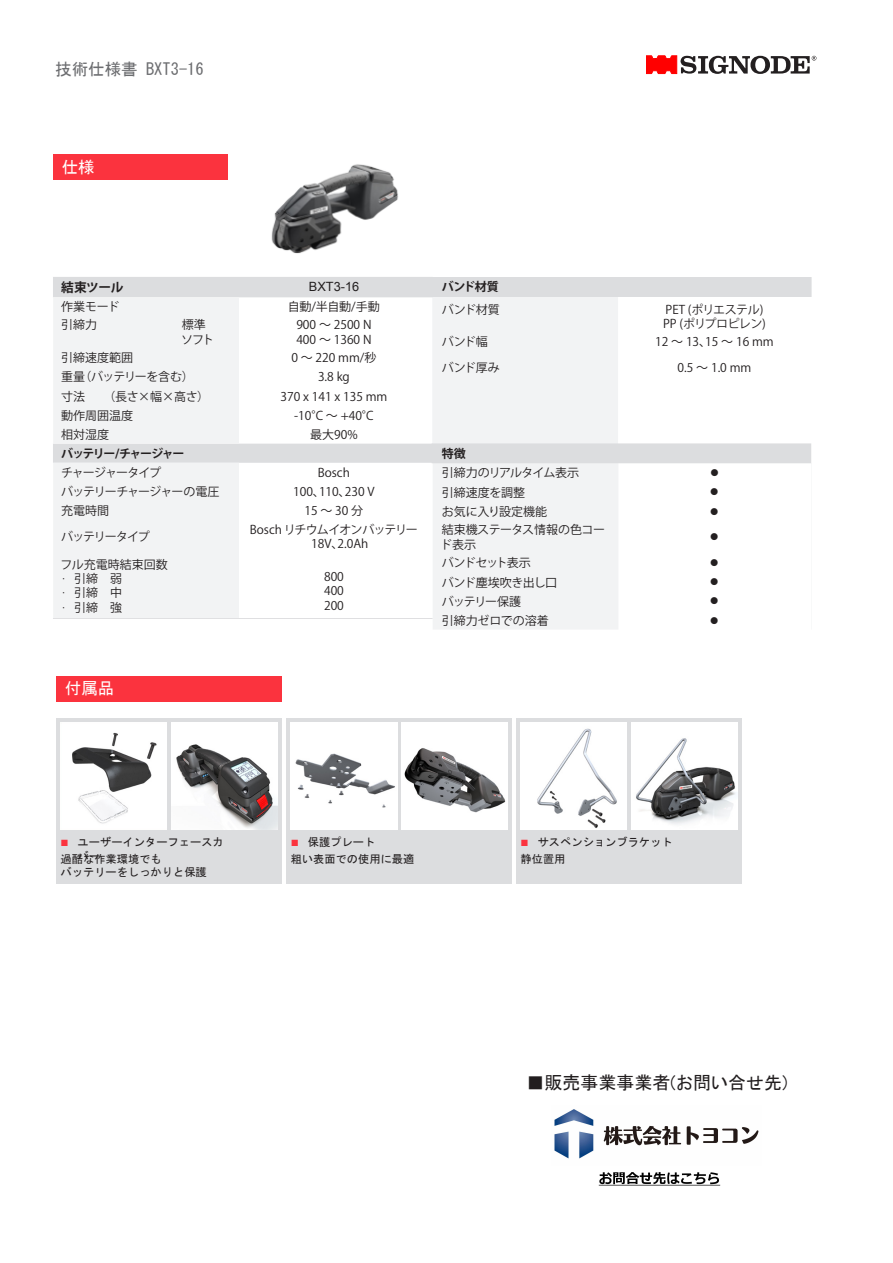
<style>
.page{position:relative;width:893px;height:1263px;background:#fff}
.page>*{position:absolute;margin:0;border:0;box-sizing:border-box;transform-origin:0 0}
.t1{font:18px "MS P Gothic";color:#221e1f}
.t2{font:16.5px "MS Gothic";color:#6c6d70}
.t3{font:16.5px "MS Gothic";color:#fff}
.t4{font:12.75px "Arial";color:#231f20}
.t5{font:700 12.75px "Koz Go Pro";letter-spacing:-.035em;color:#231f20}
.t6{font:12px "Koz Go Pro";color:#231f20}
.t7{font:12px/14.4px "Koz Go Pro";letter-spacing:-.04em;color:#231f20;text-align:center}
.t8{font:12px/14.4px "Koz Go Pro";letter-spacing:-.02em;color:#231f20}
.t9{font:12px "Koz Go Pro";letter-spacing:-.08em;color:#231f20}
.t10{font:12px "Koz Go Pro";letter-spacing:-.05em;color:#231f20}
.t11{font:700 12px "Koz Go Pro";letter-spacing:-.12em;color:#231f20}
.t12{font:12px "Koz Go Pro";letter-spacing:-.06em;color:#231f20}
.t13{font:12px "Koz Go Pro";letter-spacing:-.1em;color:#231f20}
.t14{font:12px "Wingdings";color:#231f20}
.t15{font:12px "Koz Go Pro";letter-spacing:-.07em;color:#231f20}
.t16{font:700 12px "Koz Go Pro";letter-spacing:-.1em;color:#231f20}
.t17{font:12px "Koz Go Pro";letter-spacing:-.075em;color:#231f20}
.t18{font:11.25px/13.5px "MS Gothic";color:#231f20}
.s1{font-family:"Arial Narrow"}
.s2{font-family:"Arial";font-size:13.5px;color:#fb333e}
</style>
<div class="page">
<div style="left:433px;top:382px;width:185px;height:61px;background:#f2f3f4"></div>
<div style="left:433px;top:548px;width:185px;height:81px;background:#f2f3f4"></div>
<svg style="left:433px;top:277px;width:379px;height:105px"></svg>
<div style="left:516px;top:718px;width:226px;height:166px;background:#dcdddf"></div>
<div style="left:286px;top:718px;width:226px;height:166px;background:#dcdddf"></div>
<div style="left:56px;top:718px;width:226px;height:166px;background:#dcdddf"></div>
<div style="left:56px;top:676px;width:226px;height:26px;background:#fb333e"></div>
<div style="left:53px;top:154px;width:174px;height:26px;background:#fb333e"></div>
<img style="left:271px;top:164px;width:127px;height:90px">
<div style="left:515px;top:717px;width:123px;height:123px;background:#231f20;opacity:.25"></div>
<div style="left:521px;top:723px;width:106px;height:106px;background:#fff"></div>
<svg style="left:631px;top:723px;width:106px;height:106px;background:#cbcccc"></svg>
<div style="left:285px;top:717px;width:123px;height:123px;background:#231f20;opacity:.25"></div>
<svg style="left:291px;top:723px;width:105px;height:106px;background:#e8e9e9"></svg>
<div style="left:396px;top:717px;width:123px;height:123px;background:#231f20;opacity:.25"></div>
<svg style="left:401px;top:723px;width:107px;height:106px;background:#c7c7c8"></svg>
<div style="left:55px;top:717px;width:123px;height:123px;background:#231f20;opacity:.25"></div>
<svg style="left:61px;top:723px;width:105px;height:106px;background:#dbdbdb"></svg>
<div style="left:166px;top:717px;width:122px;height:123px;background:#231f20;opacity:.25"></div>
<svg style="left:171px;top:723px;width:106px;height:106px;background:#bebcbc"></svg>
<div style="left:53px;top:277px;width:380px;height:186px;background:#dcdddf"></div>
<svg style="left:53px;top:297px;width:378px;height:321px;fill:#f2f3f4"></svg>
<svg style="left:646px;top:56px;width:170px;height:18px"></svg>
<svg style="left:432px;top:443px;width:379px;height:105px"></svg>
<img style="left:554px;top:1109px;width:205px;height:77px">
<p class="t2" style="left:55px;top:61px;width:150px">技術仕様書 BXT3-16</p>
<p class="t3" style="left:62px;top:159px;width:34px">仕様</p>
<p class="t5" style="left:61px;top:279px;width:64px">結束ツール</p>
<p class="t6" style="left:61px;top:299px;width:60px">作業モード</p>
<p class="t6" style="left:288px;top:299px;width:94px">自動/半自動/手動</p>
<p class="t6" style="left:61px;top:317px;width:37px">引締力</p>
<p class="t6" style="left:182px;top:317px;width:25px">標準</p>
<p class="t6" style="left:181px;top:332px;width:34px">ソフト</p>
<p class="t4" style="left:309px;top:278px;width:52px">BXT3-16</p>
<p class="t6" style="left:296px;top:317px;width:77px">900 ～ 2500 N</p>
<p class="t6" style="left:296px;top:332px;width:77px">400 ～ 1360 N</p>
<p class="t6" style="left:61px;top:350px;width:73px">引締速度範囲</p>
<p class="t6" style="left:291px;top:350px;width:87px">0 ～ 220 mm/秒</p>
<p class="t7" style="left:61px;top:370px;width:134px">重量（バッテリーを含む）</p>
<p class="t6" style="left:318px;top:369px;width:33px">3.8 kg</p>
<p class="t6" style="left:61px;top:388px;width:149px">寸法　　（長さ×幅×高さ）</p>
<p class="t6" style="left:280px;top:388px;width:108px">370 x 141 x 135 mm</p>
<p class="t6" style="left:61px;top:408px;width:74px">動作周囲温度</p>
<p class="t6" style="left:294px;top:408px;width:81px">-10°C ～ +40°C</p>
<p class="t6" style="left:61px;top:427px;width:49px">相対湿度</p>
<p class="t6" style="left:310px;top:427px;width:49px">最大90%</p>
<p class="t11" style="left:61px;top:446px;width:125px">バッテリー/チャージャー</p>
<p class="t9" style="left:61px;top:465px;width:102px">チャージャータイプ</p>
<p class="t6" style="left:318px;top:465px;width:34px">Bosch</p>
<p class="t9" style="left:61px;top:484px;width:160px">バッテリーチャージャーの電圧</p>
<p class="t6" style="left:293px;top:484px;width:83px">100、110、230 V</p>
<p class="t6" style="left:61px;top:503px;width:49px">充電時間</p>
<p class="t6" style="left:304px;top:503px;width:60px">15 ～ 30 分</p>
<p class="t13" style="left:61px;top:529px;width:90px">バッテリータイプ</p>
<p class="t7" style="left:250px;top:523px;width:169px">Bosch リチウムイオンバッテリー　18V、2.0Ah</p>
<p class="t6" style="left:61px;top:556px;width:109px">フル充電時結束回数</p>
<p class="t6" style="left:61px;top:571px;width:62px"><span class="s1">·</span> 引締　弱</p>
<p class="t6" style="left:61px;top:585px;width:62px"><span class="s1">·</span> 引締　中</p>
<p class="t6" style="left:61px;top:600px;width:62px"><span class="s1">·</span> 引締　強</p>
<p class="t6" style="left:324px;top:569px;width:21px">800</p>
<p class="t6" style="left:324px;top:583px;width:21px">400</p>
<p class="t6" style="left:324px;top:598px;width:21px">200</p>
<p class="t3" style="left:65px;top:680px;width:51px">付属品</p>
<p class="t16" style="left:442px;top:278px;width:58px">バンド材質</p>
<p class="t6" style="left:442px;top:301px;width:59px">バンド材質</p>
<p class="t10" style="left:665px;top:301px;width:99px">PET (ポリエステル)</p>
<p class="t10" style="left:663px;top:316px;width:104px">PP (ポリプロピレン)</p>
<p class="t6" style="left:442px;top:334px;width:47px">バンド幅</p>
<p class="t6" style="left:655px;top:334px;width:120px">12 ～ 13、15 ～ 16 mm</p>
<p class="t6" style="left:442px;top:360px;width:59px">バンド厚み</p>
<p class="t6" style="left:678px;top:360px;width:75px">0.5 ～ 1.0 mm</p>
<p class="t16" style="left:442px;top:446px;width:25px">特徴</p>
<p class="t12" style="left:442px;top:465px;width:139px">引締力のリアルタイム表示</p>
<p class="t14" style="left:710px;top:466px;width:10px">●</p>
<p class="t6" style="left:442px;top:484px;width:85px">引締速度を調整</p>
<p class="t14" style="left:710px;top:486px;width:10px">●</p>
<p class="t6" style="left:442px;top:503px;width:107px">お気に入り設定機能</p>
<p class="t14" style="left:710px;top:505px;width:10px">●</p>
<p class="t8" style="left:440px;top:523px;width:166px">結束機ステータス情報の色コード表示</p>
<p class="t14" style="left:710px;top:531px;width:10px">●</p>
<p class="t15" style="left:442px;top:555px;width:91px">バンドセット表示</p>
<p class="t14" style="left:710px;top:556px;width:10px">●</p>
<p class="t8" style="left:442px;top:575px;width:117px">バンド塵埃吹き出し口</p>
<p class="t14" style="left:710px;top:575px;width:10px">●</p>
<p class="t17" style="left:442px;top:593px;width:81px">バッテリー保護</p>
<p class="t14" style="left:710px;top:595px;width:10px">●</p>
<p class="t6" style="left:442px;top:613px;width:109px">引締力ゼロでの溶着</p>
<p class="t14" style="left:710px;top:614px;width:10px">●</p>
<p class="t18" style="left:78px;top:835px;width:148px;text-indent:-17px"><span class="s2">■</span> ユーザーインターフェースカバー</p>
<p class="t18" style="left:61px;top:852px;width:148px">過酷な作業環境でも<br>バッテリーをしっかりと保護</p>
<p class="t18" style="left:291px;top:835px;width:86px"><span class="s2">■</span> 保護プレート</p>
<p class="t18" style="left:291px;top:852px;width:125px">粗い表面での使用に最適</p>
<p class="t18" style="left:521px;top:835px;width:154px"><span class="s2">■</span> サスペンションブラケット</p>
<p class="t18" style="left:520px;top:852px;width:46px">静位置用</p>
<h1 class="t1" style="left:527px;top:1073px;width:263px">■販売事業事業者(お問い合せ先)</h1>
</div>
